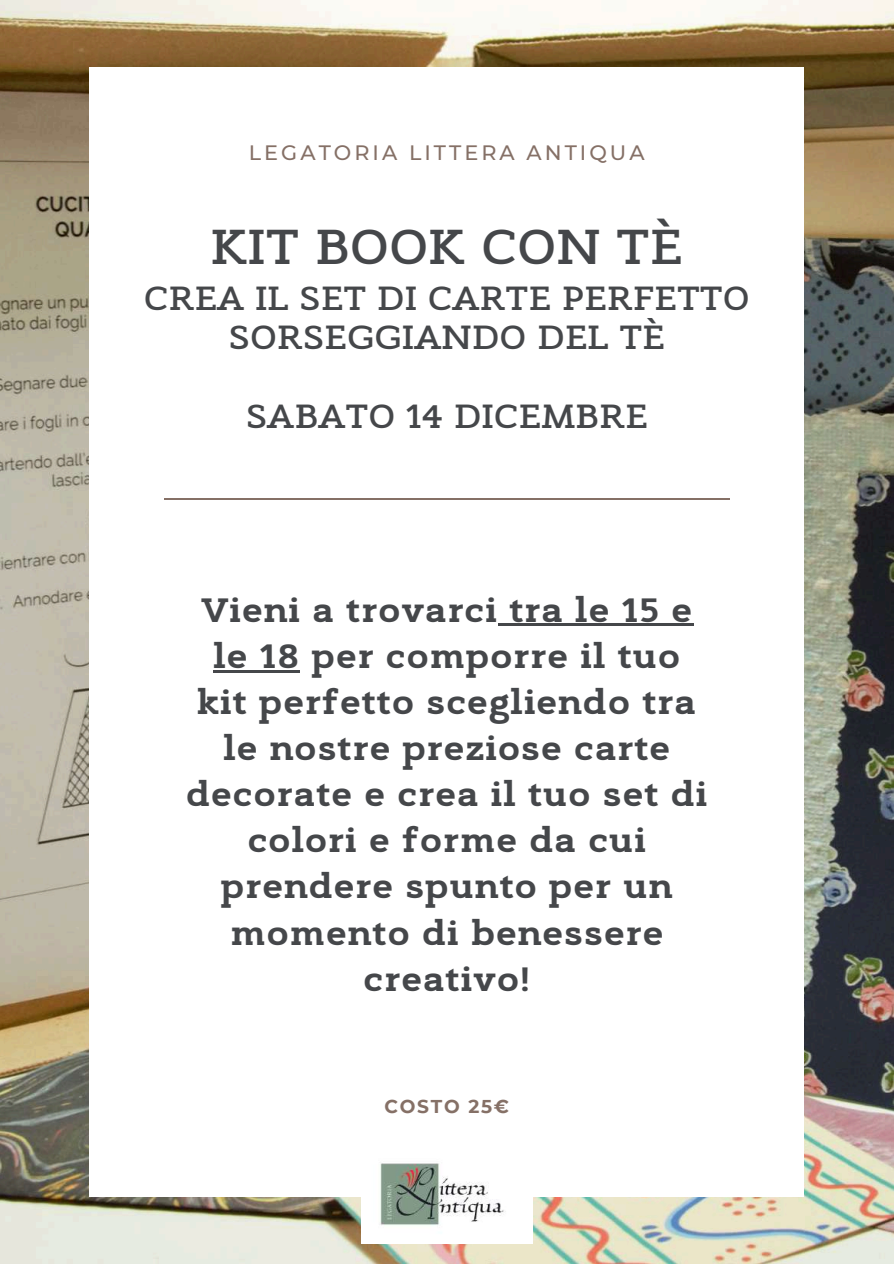
<style>
.page{position:relative;width:894px;height:1264px;background:#fff}
.page>*{position:absolute;margin:0;border:0;box-sizing:border-box;transform-origin:0 0}
.t1{font:700 47.4px "Sean Slab";color:#45474a}
.t2{font:900 32.7px/46.2px "Sean Slab";letter-spacing:.035em;color:#45474a;text-align:center}
.t3{font:700 32.4px/39.3px "Sean Slab";color:#45474a;text-align:center}
.t4{font:500 20.85px "Montserrat";letter-spacing:.145em;color:#857066}
.t5{font:700 18.6px "Montserrat";letter-spacing:.095em;color:#857066}
</style>
<div class="page">
<img style="left:0;top:0;width:893px;height:1263px">
<div style="left:89px;top:67px;width:715px;height:1129px;background:#fff"></div>
<hr style="left:498px;top:623px;width:195px;height:3px;background:#45474a">
<hr style="left:213px;top:670px;width:87px;height:2px;background:#45474a">
<hr style="left:164px;top:497px;width:565px;height:2px;background:#857066">
<img style="left:361px;top:1163px;width:171px;height:80px">
<p class="t4" style="left:249px;top:139px;width:397px">LEGATORIA LITTERA ANTIQUA</p>
<h1 class="t1" style="left:210px;top:231px;width:473px">KIT BOOK CON TÈ</h1>
<p class="t3" style="left:144px;top:284px;width:607px">CREA IL SET DI CARTE PERFETTO<br>SORSEGGIANDO DEL TÈ</p>
<p class="t3" style="left:245px;top:402px;width:403px">SABATO 14 DICEMBRE</p>
<p class="t2" style="left:186px;top:592px;width:522px">Vieni a trovarci tra le 15 e le 18 per comporre il tuo kit perfetto scegliendo tra le nostre preziose carte decorate e crea il tuo set di colori e forme da cui prendere spunto per un momento di benessere creativo!</p>
<p class="t5" style="left:384px;top:1095px;width:126px">COSTO 25€</p>
</div>
